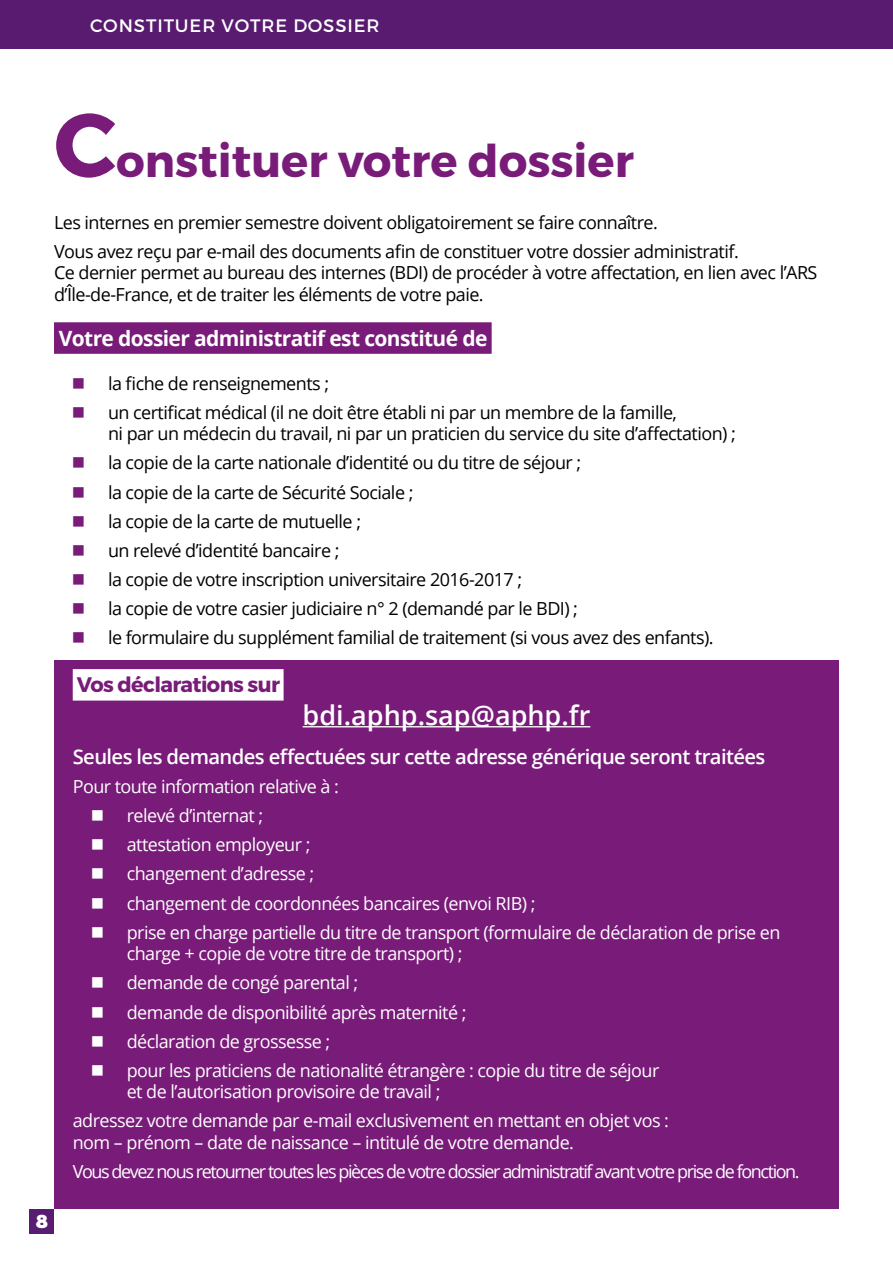
<style>
.page{position:relative;width:893px;height:1263px;background:#fff}
.page>*{position:absolute;margin:0;border:0;box-sizing:border-box;transform-origin:0 0}
.t1{font:700 45px "Montserrat";color:#791b79}
.t2{font:600 27px "Open Sans";color:#fff}
.t3{font:700 21px "Open Sans";letter-spacing:-.03em;color:#fff}
.t4{font:700 21px "Montserrat";letter-spacing:-.03em;color:#791b79}
.t5{font:600 20.25px "Open Sans";letter-spacing:-.03em;color:#fff}
.t6{font:900 18.75px "Montserrat";color:#fff}
.t7{font:18px/21.6px "Open Sans";letter-spacing:-.03em;color:#000}
.t8{font:18px/21.6px "Open Sans";letter-spacing:-.03em;color:#fff}
.t9{font:18px "Open Sans";letter-spacing:-.08em;color:#fff}
.t10{font:18px "Montserrat";letter-spacing:.05em;color:#fff}
.s1{font-size:90px}
.s2{color:#791b79}
</style>
<div class="page">
<div style="left:0;top:0;width:893px;height:48px;background:#581b70"></div>
<div style="left:30px;top:1209px;width:24px;height:24px;background:#581d70"></div>
<div style="left:54px;top:322px;width:438px;height:32px;background:#791b79"></div>
<div style="left:54px;top:660px;width:785px;height:549px;background:#791b79"></div>
<div style="left:73px;top:669px;width:211px;height:32px;background:#fff"></div>
<hr style="left:303px;top:726px;width:287px;height:1px;background:#fff">
<p class="t10" style="left:90px;top:15px;width:291px">CONSTITUER VOTRE DOSSIER</p>
<h1 class="t1" style="left:54px;top:133px;width:581px"><span class="s1">C</span>onstituer votre dossier</h1>
<p class="t7" style="left:54px;top:207px;width:686px;line-height:29.1px">Les internes en premier semestre doivent obligatoirement se faire connaître.<br>Vous avez reçu par e-mail des documents afin de constituer votre dossier administratif.</p>
<p class="t7" style="left:54px;top:261px;width:765px">Ce dernier permet au bureau des internes (BDI) de procéder à votre affectation, en lien avec l’ARS d’Île-de-France, et de traiter les éléments de votre paie.</p>
<p class="t3" style="left:59px;top:323px;width:430px">Votre dossier administratif est constitué de</p>
<p class="t7" style="left:72px;top:372px;width:259px"><span class="s2">■</span> la fiche de renseignements ;</p>
<p class="t7" style="left:108px;top:401px;width:629px;text-indent:-36px"><span class="s2">■</span> un certificat médical (il ne doit être établi ni par un membre de la famille,<br>ni par un médecin du travail, ni par un praticien du service du site d’affectation) ;</p>
<p class="t7" style="left:72px;top:452px;width:511px"><span class="s2">■</span> la copie de la carte nationale d’identité ou du titre de séjour ;</p>
<p class="t7" style="left:72px;top:481px;width:343px"><span class="s2">■</span> la copie de la carte de Sécurité Sociale ;</p>
<p class="t7" style="left:72px;top:510px;width:291px"><span class="s2">■</span> la copie de la carte de mutuelle ;</p>
<p class="t7" style="left:72px;top:539px;width:269px"><span class="s2">■</span> un relevé d’identité bancaire ;</p>
<p class="t7" style="left:72px;top:568px;width:452px"><span class="s2">■</span> la copie de votre inscription universitaire 2016-2017 ;</p>
<p class="t7" style="left:72px;top:597px;width:508px"><span class="s2">■</span> la copie de votre casier judiciaire n° 2 (demandé par le BDI) ;</p>
<p class="t7" style="left:72px;top:626px;width:643px"><span class="s2">■</span> le formulaire du supplément familial de traitement (si vous avez des enfants).</p>
<p class="t4" style="left:77px;top:672px;width:204px">Vos déclarations sur</p>
<h2 class="t2" style="left:303px;top:696px;width:289px">bdi.aphp.sap@aphp.fr</h2>
<p class="t5" style="left:73px;top:743px;width:694px">Seules les demandes effectuées sur cette adresse générique seront traitées</p>
<p class="t8" style="left:73px;top:775px;width:268px">Pour toute information relative à :</p>
<p class="t8" style="left:91px;top:804px;width:174px">■ relevé d’internat ;</p>
<p class="t8" style="left:91px;top:833px;width:221px">■ attestation employeur ;</p>
<p class="t8" style="left:91px;top:863px;width:225px">■ changement d’adresse ;</p>
<p class="t8" style="left:91px;top:892px;width:446px">■ changement de coordonnées bancaires (envoi RIB) ;</p>
<p class="t8" style="left:127px;top:921px;width:655px;text-indent:-36px">■ prise en charge partielle du titre de transport (formulaire de déclaration de prise en charge + copie de votre titre de transport) ;</p>
<p class="t8" style="left:91px;top:971px;width:269px">■ demande de congé parental ;</p>
<p class="t8" style="left:91px;top:1001px;width:377px">■ demande de disponibilité après maternité ;</p>
<p class="t8" style="left:91px;top:1030px;width:241px">■ déclaration de grossesse ;</p>
<p class="t8" style="left:127px;top:1059px;width:534px;text-indent:-36px">■ pour les praticiens de nationalité étrangère : copie du titre de séjour et de l’autorisation provisoire de travail ;</p>
<p class="t8" style="left:73px;top:1110px;width:598px">adressez votre demande par e-mail exclusivement en mettant en objet vos : nom – prénom – date de naissance – intitulé de votre demande.</p>
<p class="t9" style="left:73px;top:1159px;width:728px">Vous devez nous retourner toutes les pièces de votre dossier administratif avant votre prise de fonction.</p>
<p class="t6" style="left:36px;top:1209px;width:14px">8</p>
</div>
